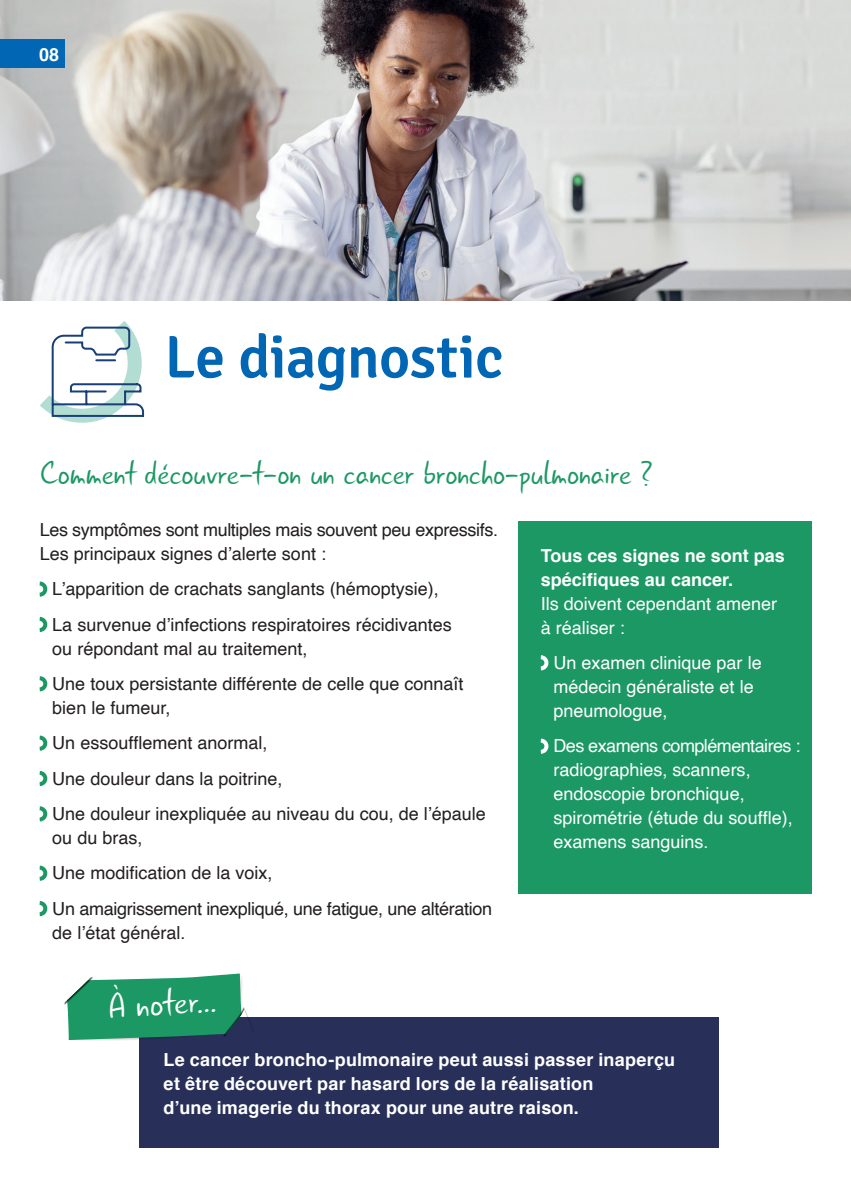
<style>
.page{position:relative;width:851px;height:1191px;background:#fff}
.page>*{position:absolute;margin:0;border:0;box-sizing:border-box;transform-origin:0 0}
.t1{font:600 60px "Signika Negative";letter-spacing:-.01em;color:#0166b3}
.t2{font:38px "Gunny Rewritten";color:#fff}
.t3{font:34px "Gunny Rewritten";letter-spacing:-.01em;color:#1c9864}
.t4{font:18px/35.4px "Helvetica";color:#231f20}
.t5{font:18px/24px "Helvetica";color:#fff}
.t6{font:700 18px/24px "Helvetica";letter-spacing:.01em;color:#fff}
.t7{font:18px/35.4px "Helvetica";letter-spacing:-.02em;color:#231f20}
</style>
<div class="page">
<img style="left:0;top:0;width:850px;height:300px">
<div style="left:0;top:40px;width:65px;height:28px;background:#0166b3"></div>
<div style="left:139px;top:1017px;width:579px;height:130px;background:#283059"></div>
<svg style="left:64px;top:973px;width:190px;height:68px"></svg>
<svg style="left:39px;top:581px;width:9px;height:16px"></svg>
<svg style="left:39px;top:616px;width:9px;height:16px"></svg>
<svg style="left:39px;top:676px;width:9px;height:16px"></svg>
<svg style="left:39px;top:735px;width:9px;height:16px"></svg>
<svg style="left:39px;top:771px;width:9px;height:16px"></svg>
<svg style="left:39px;top:806px;width:9px;height:16px"></svg>
<svg style="left:39px;top:865px;width:9px;height:16px"></svg>
<svg style="left:39px;top:901px;width:9px;height:16px"></svg>
<div style="left:518px;top:521px;width:293px;height:372px;background:#1c9864"></div>
<svg style="left:540px;top:655px;width:9px;height:16px"></svg>
<svg style="left:540px;top:738px;width:9px;height:16px"></svg>
<svg style="left:40px;top:321px;width:105px;height:100px"></svg>
<p class="t6" style="left:39px;top:42px;width:22px">08</p>
<h1 class="t1" style="left:164px;top:322px;width:340px">Le diagnostic</h1>
<h3 class="t3" style="left:40px;top:451px;width:614px">Comment découvre-t-on un cancer broncho-pulmonaire ?</h3>
<p class="t7" style="left:40px;top:518px;width:460px;line-height:24px">Les symptômes sont multiples mais souvent peu expressifs.<br>Les principaux signes d’alerte sont :</p>
<p class="t4" style="left:52px;top:572px;width:401px">L’apparition de crachats sanglants (hémoptysie),<br>La survenue d’infections respiratoires récidivantes</p>
<p class="t4" style="left:52px;top:631px;width:412px">ou répondant mal au traitement,<br>Une toux persistante différente de celle que connaît</p>
<p class="t4" style="left:52px;top:690px;width:435px">bien le fumeur,<br>Un essoufflement anormal,<br>Une douleur dans la poitrine,<br>Une douleur inexpliquée au niveau du cou, de l’épaule</p>
<p class="t7" style="left:52px;top:820px;width:441px">ou du bras,<br>Une modification de la voix,<br>Un amaigrissement inexpliqué, une fatigue, une altération</p>
<p class="t4" style="left:52px;top:915px;width:135px">de l’état général.</p>
<p class="t6" style="left:540px;top:543px;width:245px">Tous ces signes ne sont pas spécifiques au cancer.</p>
<p class="t5" style="left:540px;top:592px;width:238px">Ils doivent cependant amener à réaliser :</p>
<p class="t5" style="left:553px;top:651px;width:210px">Un examen clinique par le médecin généraliste et le pneumologue,</p>
<p class="t5" style="left:553px;top:734px;width:248px">Des examens complémentaires : radiographies, scanners, endoscopie bronchique, spirométrie (étude du souffle), examens sanguins.</p>
<h2 class="t2" style="left:107px;top:982px;width:109px;rotate:-4deg">À noter...</h2>
<p class="t6" style="left:164px;top:1047px;width:513px">Le cancer broncho-pulmonaire peut aussi passer inaperçu et être découvert par hasard lors de la réalisation<br>d’une imagerie du thorax pour une autre raison.</p>
</div>
